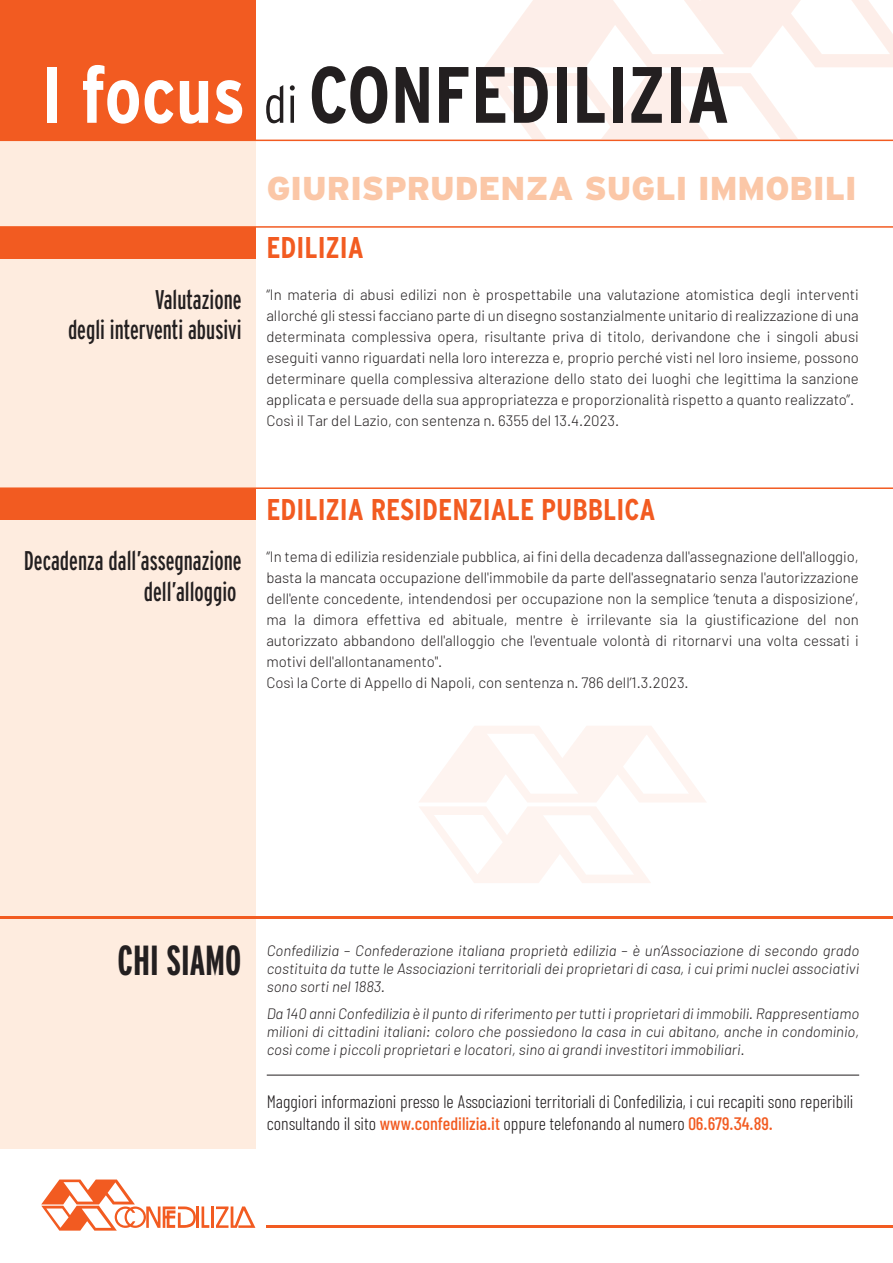
<style>
.page{position:relative;width:893px;height:1263px;background:#fff}
.page>*{position:absolute;margin:0;border:0;box-sizing:border-box;transform-origin:0 0}
.t1{font:700 condensed 79.65px "Interstate";color:#231f20}
.t2{font:700 extra-condensed 42px "Interstate";color:#231f20}
.t3{font:900 33px "Interstate";color:#fbc7a7}
.t4{font:700 condensed 30px "Interstate";color:#f25b21}
.t5{font:extra-condensed 27px/30.5px "Interstate";color:#231f20;text-align:right}
.t6{font:300 18px/21.6px "Barlow Condensed";color:#231f20}
.t7{font:300 15px/21px "Barlow";color:#231f20}
.t8{font:italic 300 15px/18px "Barlow";color:#231f20;text-align:justify}
.s1{color:#fff}
.s2{font-weight:300;font-size:51.75px}
.s3{font-weight:500;color:#f25b21}
</style>
<div class="page">
<div style="left:0;top:4px;width:255px;height:1145px;background:#feecdf"></div>
<hr style="left:267px;top:1225px;width:626px;height:3px;background:#f25b21">
<hr style="left:196px;top:1206px;width:3px;height:22px;background:#f25b21">
<svg style="left:202px;top:1206px;width:7px;height:22px"></svg>
<hr style="left:211px;top:1206px;width:3px;height:22px;background:#f25b21">
<svg style="left:216px;top:1206px;width:39px;height:22px"></svg>
<svg style="left:41px;top:1179px;width:155px;height:51px"></svg>
<svg style="left:484px;top:0;width:409px;height:67px"></svg>
<svg style="left:485px;top:73px;width:313px;height:66px"></svg>
<div style="left:0;top:0;width:255px;height:140px;background:#f25b21"></div>
<hr style="left:0;top:140px;width:893px;height:1px;background:#f25b21">
<hr style="left:0;top:916px;width:893px;height:2px;background:#f25b21">
<hr style="left:267px;top:1075px;width:592px;height:1px;background:#231f20">
<svg style="left:419px;top:726px;width:287px;height:157px"></svg>
<hr style="left:0;top:226px;width:893px;height:2px;background:#f25b21">
<div style="left:0;top:227px;width:255px;height:31px;background:#f25b21"></div>
<hr style="left:0;top:487px;width:893px;height:2px;background:#f25b21">
<div style="left:0;top:488px;width:255px;height:32px;background:#f25b21"></div>
<h1 class="t1" style="left:41px;top:50px;width:690px"><span class="s1">I focus</span> <span class="s2">di</span> CONFEDILIZIA</h1>
<h3 class="t3" style="left:267px;top:169px;width:591px">GIURISPRUDENZA SUGLI IMMOBILI</h3>
<h3 class="t5" style="left:68px;top:284px;width:175px">Valutazione<br>degli interventi abusivi</h3>
<h3 class="t4" style="left:266px;top:231px;width:99px">EDILIZIA</h3>
<p class="t7" style="left:266px;top:284px;width:594px">“In materia di abusi edilizi non è prospettabile una valutazione atomistica degli interventi allorché gli stessi facciano parte di un disegno sostanzialmente unitario di realizzazione di una determinata complessiva opera, risultante priva di titolo, derivandone che i singoli abusi eseguiti vanno riguardati nella loro interezza e, proprio perché visti nel loro insieme, possono determinare quella complessiva alterazione dello stato dei luoghi che legittima la sanzione applicata e persuade della sua appropriatezza e proporzionalità rispetto a quanto realizzato”.<br>Così il Tar del Lazio, con sentenza n. 6355 del 13.4.2023.</p>
<h3 class="t5" style="left:24px;top:545px;width:219px">Decadenza dall’assegnazione dell’alloggio</h3>
<h3 class="t4" style="left:266px;top:492px;width:391px">EDILIZIA RESIDENZIALE PUBBLICA</h3>
<p class="t7" style="left:266px;top:545px;width:594px">“In tema di edilizia residenziale pubblica, ai fini della decadenza dall'assegnazione dell'alloggio, basta la mancata occupazione dell'immobile da parte dell'assegnatario senza l'autorizzazione dell'ente concedente, intendendosi per occupazione non la semplice ‘tenuta a disposizione’, ma la dimora effettiva ed abituale, mentre è irrilevante sia la giustificazione del non autorizzato abbandono dell'alloggio che l'eventuale volontà di ritornarvi una volta cessati i motivi dell'allontanamento".<br>Così la Corte di Appello di Napoli, con sentenza n. 786 dell’1.3.2023.</p>
<h2 class="t2" style="left:117px;top:937px;width:126px">CHI SIAMO</h2>
<p class="t8" style="left:267px;top:941px;width:594px">Confedilizia – Confederazione italiana proprietà edilizia – è un’Associazione di secondo grado costituita da tutte le Associazioni territoriali dei proprietari di casa, i cui primi nuclei associativi sono sorti nel 1883.</p>
<p class="t8" style="left:267px;top:1004px;width:594px">Da 140 anni Confedilizia è il punto di riferimento per tutti i proprietari di immobili. Rappresentiamo milioni di cittadini italiani: coloro che possiedono la casa in cui abitano, anche in condominio, così come i piccoli proprietari e locatori, sino ai grandi investitori immobiliari.</p>
<p class="t6" style="left:267px;top:1090px;width:588px">Maggiori informazioni presso le Associazioni territoriali di Confedilizia, i cui recapiti sono reperibili consultando il sito <span class="s3">www.confedilizia.it</span> oppure telefonando al numero <span class="s3">06.679.34.89.</span></p>
</div>
